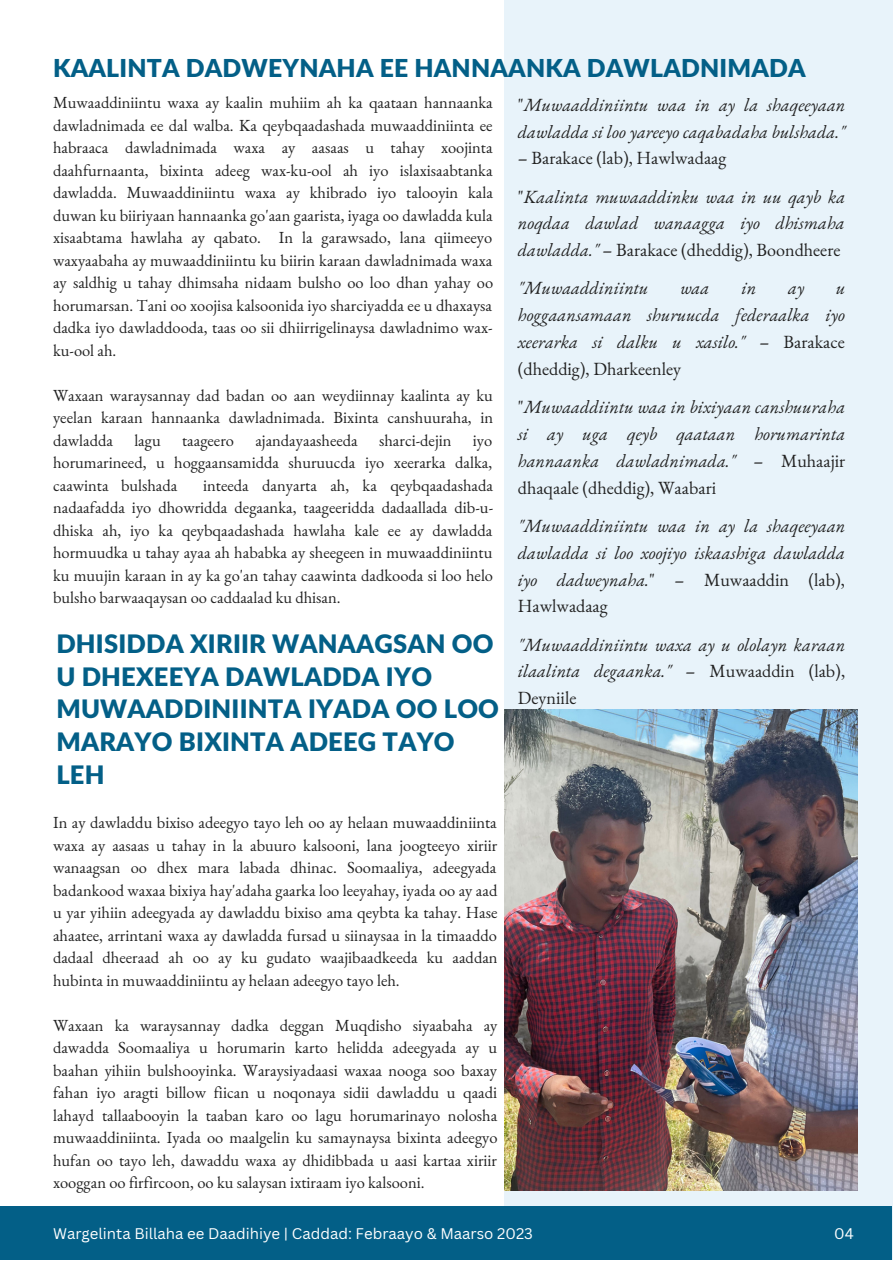
<style>
.page{position:relative;width:893px;height:1264px;background:#fff}
.page>*{position:absolute;margin:0;border:0;box-sizing:border-box;transform-origin:0 0}
.t1{font:900 25.5px/32.5px "Lato Latin";letter-spacing:.01em;color:#035f87}
.t2{font:900 24.75px "Lato Latin";letter-spacing:.01em;color:#035f87}
.t3{font:italic 18.15px/26.8px "EB Garamond";color:#222;text-align:justify}
.t4{font:16.5px/22.5px "EB Garamond";color:#222;text-align:justify}
.t5{font:15px "Canva Sans";color:#fff}
.s1{font-style:normal}
</style>
<div class="page">
<div style="left:504px;top:0;width:388px;height:1259px;background:#e8f3fa"></div>
<div style="left:0;top:1206px;width:891px;height:53px;background:#035f87"></div>
<img style="left:504px;top:709px;width:353px;height:481px">
<h2 class="t2" style="left:53px;top:57px;width:754px">KAALINTA DADWEYNAHA EE HANNAANKA DAWLADNIMADA</h2>
<p class="t3" style="left:518px;top:91px;width:329px"><span class="s1">"</span>Muwaaddiniintu waa in ay la shaqeeyaan dawladda si loo yareeyo caqabadaha bulshada."</p>
<p class="t3" style="left:518px;top:139px;width:329px;line-height:38.1px"><span class="s1">– Barakace (lab), Hawlwadaag<br>"</span>Kaalinta muwaaddinku waa in uu qayb ka</p>
<p class="t3" style="left:518px;top:209px;width:328px">noqdaa dawlad wanaagga iyo dhismaha dawladda." <span class="s1">– Barakace (dheddig), Boondheere</span></p>
<p class="t3" style="left:518px;top:274px;width:132px">"Muwaaddiniintu</p>
<p class="t3" style="left:680px;top:274px;width:31px">waa</p>
<p class="t3" style="left:741px;top:274px;width:16px">in</p>
<p class="t3" style="left:788px;top:274px;width:18px">ay</p>
<p class="t4" style="left:53px;top:91px;width:441px">Muwaaddiniintu waxa ay kaalin muhiim ah ka qaataan hannaanka dawladnimada ee dal walba. Ka qeybqaadashada muwaaddiniinta ee habraaca dawladnimada waxa ay aasaas u tahay xoojinta daahfurnaanta, bixinta adeeg wax-ku-ool ah iyo islaxisaabtanka dawladda. Muwaaddiniintu waxa ay khibrado iyo talooyin kala duwan ku biiriyaan hannaanka go'aan gaarista, iyaga oo dawladda kula xisaabtama hawlaha ay qabato. In la garawsado, lana qiimeeyo waxyaabaha ay muwaaddiniintu ku biirin karaan dawladnimada waxa ay saldhig u tahay dhimsaha nidaam bulsho oo loo dhan yahay oo horumarsan. Tani oo xoojisa kalsoonida iyo sharciyadda ee u dhaxaysa dadka iyo dawladdooda, taas oo sii dhiirrigelinaysa dawladnimo wax&shy;ku-ool ah.</p>
<p class="t4" style="left:53px;top:383px;width:441px">Waxaan waraysannay dad badan oo aan weydiinnay kaalinta ay ku yeelan karaan hannaanka dawladnimada. Bixinta canshuuraha, in dawladda</p>
<p class="t3" style="left:518px;top:274px;width:329px;text-indent:318px">u hoggaansamaan shuruucda federaalka iyo xeerarka si dalku u xasilo." <span class="s1">– Barakace (dheddig), Dharkeenley</span></p>
<p class="t3" style="left:518px;top:393px;width:329px"><span class="s1">"</span>Muwaaddiintu waa in bixiyaan canshuuraha si ay uga qeyb qaataan horumarinta hannaanka dawladnimada." <span class="s1">– Muhaajir dhaqaale (dheddig), Waabari</span></p>
<p class="t3" style="left:518px;top:512px;width:329px">"Muwaaddiniintu waa in ay la shaqeeyaan dawladda si loo xoojiyo iskaashiga dawladda iyo dadweynaha.<span class="s1">" – Muwaaddin (lab), Hawlwadaag</span></p>
<p class="t3" style="left:518px;top:630px;width:329px">"Muwaaddiniintu waxa ay u ololayn karaan ilaalinta degaanka." <span class="s1">– Muwaaddin (lab), Deyniile</span></p>
<p class="t4" style="left:134px;top:428px;width:28px">lagu</p>
<p class="t4" style="left:182px;top:428px;width:53px">taageero</p>
<p class="t4" style="left:255px;top:428px;width:104px">ajandayaasheeda</p>
<p class="t4" style="left:379px;top:428px;width:74px">sharci-dejin</p>
<p class="t4" style="left:53px;top:428px;width:440px;text-indent:419px">iyo horumarineed, u hoggaansamidda shuruucda iyo xeerarka dalka, caawinta bulshada</p>
<p class="t4" style="left:53px;top:473px;width:441px;text-indent:150px">inteeda danyarta ah, ka qeybqaadashada nadaafadda iyo dhowridda degaanka, taageeridda dadaallada dib-u&shy;dhiska ah, iyo ka qeybqaadashada hawlaha kale ee ay dawladda hormuudka u tahay ayaa ah hababka ay sheegeen in muwaaddiniintu ku muujin karaan in ay ka go'an tahay caawinta dadkooda si loo helo bulsho barwaaqaysan oo caddaalad ku dhisan.</p>
<h1 class="t1" style="left:56px;top:629px;width:444px">DHISIDDA XIRIIR WANAAGSAN OO<br>U DHEXEEYA DAWLADDA IYO<br>MUWAADDINIINTA IYADA OO LOO<br>MARAYO BIXINTA ADEEG TAYO<br>LEH</h1>
<p class="t4" style="left:53px;top:811px;width:446px">In ay dawladdu bixiso adeegyo tayo leh oo ay helaan muwaaddiniinta waxa ay aasaas u tahay in la abuuro kalsooni, lana joogteeyo xiriir wanaagsan oo dhex mara labada dhinac. Soomaaliya, adeegyada badankood waxaa bixiya hay'adaha gaarka loo leeyahay, iyada oo ay aad u yar yihiin adeegyada ay dawladdu bixiso ama qeybta ka tahay. Hase ahaatee, arrintani waxa ay dawladda fursad u siinaysaa in la timaaddo dadaal dheeraad ah oo ay ku gudato waajibaadkeeda ku aaddan hubinta in muwaaddiniintu ay helaan adeegyo tayo leh.</p>
<p class="t4" style="left:53px;top:1013px;width:446px">Waxaan ka waraysannay dadka deggan Muqdisho siyaabaha ay dawadda Soomaaliya u horumarin karto helidda adeegyada ay u baahan yihiin bulshooyinka. Waraysiyadaasi waxaa nooga soo baxay fahan iyo aragti billow fiican u noqonaya sidii dawladdu u qaadi lahayd tallaabooyin la taaban karo oo lagu horumarinayo nolosha muwaaddiniinta. Iyada oo maalgelin ku samaynaysa bixinta adeegyo hufan oo tayo leh, dawaddu waxa ay dhidibbada u aasi kartaa xiriir xooggan oo firfircoon, oo ku salaysan ixtiraam iyo kalsooni.</p>
<p class="t5" style="left:53px;top:1222px;width:481px">Wargelinta Billaha ee Daadihiye | Caddad: Febraayo &amp; Maarso 2023</p>
<p class="t5" style="left:834px;top:1222px;width:21px">04</p>
</div>
